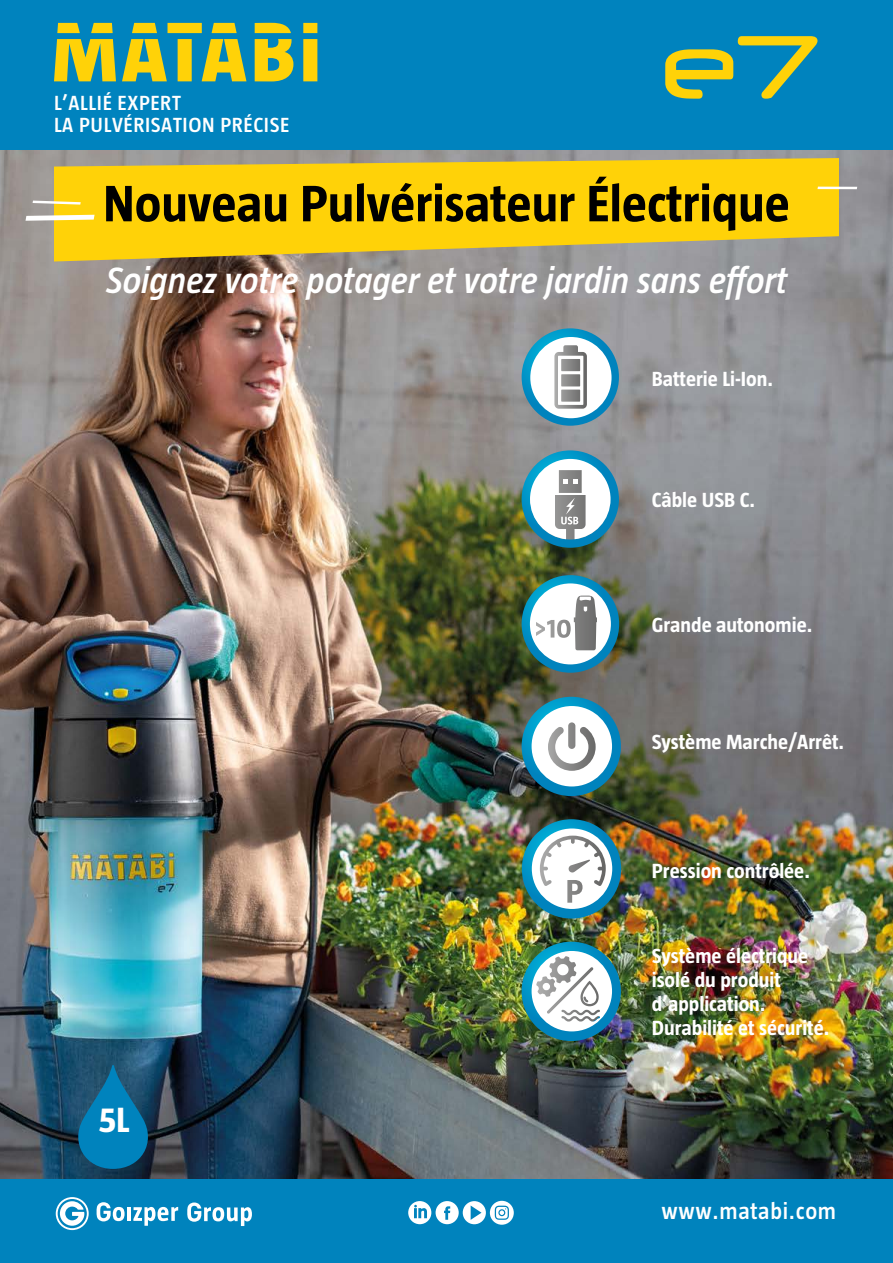
<style>
.page{position:relative;width:893px;height:1263px;background:#fff}
.page>*{position:absolute;margin:0;border:0;box-sizing:border-box;transform-origin:0 0}
.t1{font:700 52.5px "Taz";color:#000}
.t2{font:italic 600 37.5px "Taz";color:#fff}
.t3{font:700 36px "Taz";color:#fff}
.t4{font:600 23.55px "Taz";letter-spacing:.03em;color:#fff}
.t5{font:700 21px/24px "Taz";color:#fff}
.t6{font:600 21px/22.5px "Taz";letter-spacing:.03em;color:#fff}
</style>
<div class="page">
<img style="left:0;top:150px;width:893px;height:1029px">
<svg style="left:522px;top:328px;width:97px;height:98px"></svg>
<svg style="left:530px;top:337px;width:81px;height:81px"></svg>
<svg style="left:522px;top:819px;width:99px;height:99px"></svg>
<svg style="left:532px;top:828px;width:80px;height:81px"></svg>
<svg style="left:522px;top:942px;width:99px;height:99px;background:#028cc1"></svg>
<svg style="left:532px;top:951px;width:80px;height:80px"></svg>
<svg style="left:522px;top:450px;width:97px;height:98px"></svg>
<svg style="left:530px;top:459px;width:81px;height:80px"></svg>
<svg style="left:522px;top:575px;width:97px;height:98px"></svg>
<svg style="left:530px;top:583px;width:81px;height:81px"></svg>
<svg style="left:522px;top:697px;width:99px;height:99px;background:#038bbf"></svg>
<svg style="left:532px;top:706px;width:80px;height:80px"></svg>
<svg style="left:70px;top:1065px;width:86px;height:104px;background:#0e648f"></svg>
<div style="left:0;top:1179px;width:893px;height:84px;background:#0083bd"></div>
<svg style="left:56px;top:1197px;width:33px;height:33px"></svg>
<hr style="left:127px;top:1207px;width:3px;height:14px;background:#fff">
<svg style="left:133px;top:1207px;width:45px;height:19px"></svg>
<svg style="left:97px;top:1202px;width:28px;height:19px"></svg>
<svg style="left:187px;top:1202px;width:65px;height:24px"></svg>
<div style="left:0;top:0;width:893px;height:150px;background:#0083be"></div>
<svg style="left:54px;top:23px;width:263px;height:58px"></svg>
<svg style="left:665px;top:36px;width:152px;height:63px"></svg>
<svg style="left:54px;top:158px;width:785px;height:103px;background:#eec71e"></svg>
<svg style="left:26px;top:215px;width:69px;height:6px"></svg>
<svg style="left:33px;top:201px;width:48px;height:4px"></svg>
<hr style="left:817px;top:187px;width:40px;height:2px;background:#fff">
<svg style="left:408px;top:1201px;width:106px;height:24px"></svg>
<p class="t6" style="left:54px;top:91px;width:237px">L’ALLIÉ EXPERT<br>LA PULVÉRISATION PRÉCISE</p>
<h1 class="t1" style="left:103px;top:174px;width:688px">Nouveau Pulvérisateur Électrique</h1>
<h2 class="t2" style="left:106px;top:259px;width:683px">Soignez votre potager et votre jardin sans effort</h2>
<p class="t5" style="left:652px;top:366px;width:123px">Batterie Li-Ion.</p>
<p class="t5" style="left:652px;top:487px;width:105px">Câble USB C.</p>
<p class="t5" style="left:652px;top:613px;width:162px">Grande autonomie.</p>
<p class="t5" style="left:652px;top:729px;width:194px">Système Marche/Arrêt.</p>
<p class="t5" style="left:652px;top:859px;width:160px">Pression contrôlée.</p>
<h3 class="t3" style="left:99px;top:1099px;width:32px">5L</h3>
<p class="t5" style="left:652px;top:943px;width:179px">Système électrique isolé du produit d’application.<br>Durabilité et sécurité.</p>
<p class="t4" style="left:661px;top:1198px;width:176px">www.matabi.com</p>
</div>
